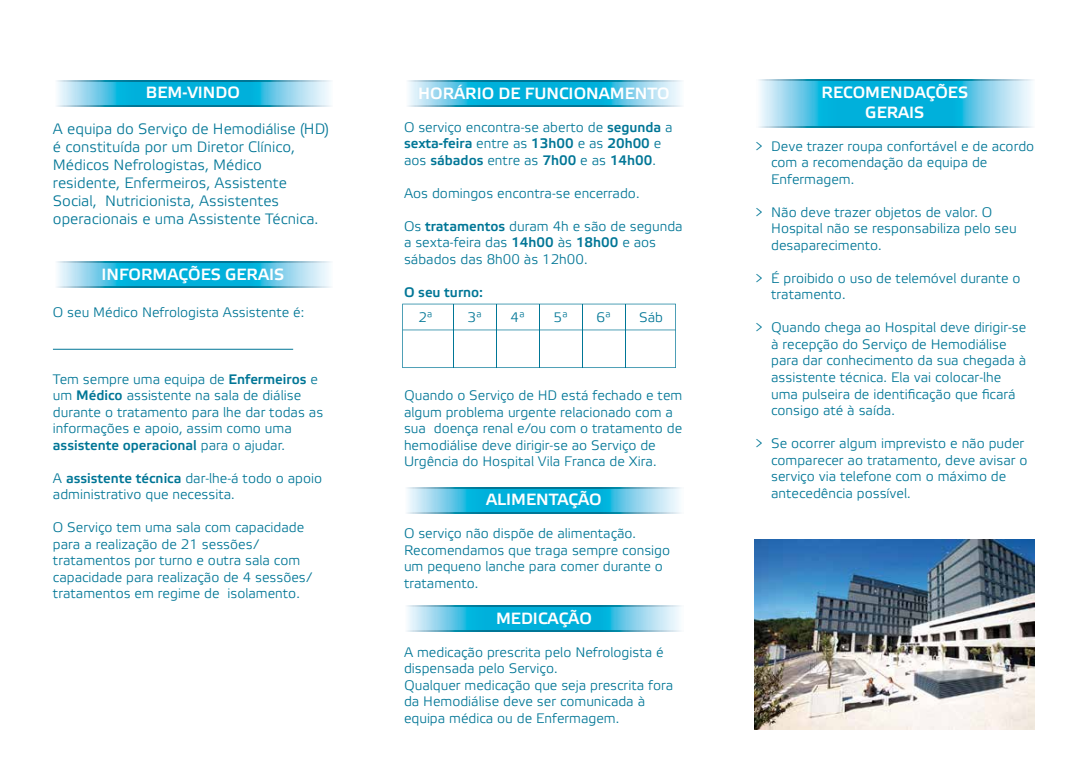
<style>
.page{position:relative;width:1088px;height:780px;background:#fff}
.page>*{position:absolute;margin:0;border:0;box-sizing:border-box;transform-origin:0 0}
.t1{font:16.25px/19.5px "Etelka Medium Pro";color:#fff;text-align:center}
.t2{font:15px/18px "Etelka Light Pro";color:#007696}
.t3{font:13.75px/16.5px "Etelka Light Pro";color:#007696}
.t4{font:13.75px/16.5px "Etelka Medium Pro";color:#007696}
.s1{font-family:"Etelka Medium Pro"}
.s2{font-family:"Etelka Light Pro"}
</style>
<div class="page">
<svg style="left:407px;top:606px;width:274px;height:24px;background:#48c2e2"></svg>
<svg style="left:407px;top:630px;width:274px;height:1px"></svg>
<svg style="left:407px;top:605px;width:274px;height:1px"></svg>
<svg style="left:57px;top:82px;width:274px;height:24px;background:#48c2e2"></svg>
<svg style="left:57px;top:106px;width:274px;height:1px"></svg>
<svg style="left:57px;top:81px;width:274px;height:1px"></svg>
<svg style="left:760px;top:81px;width:271px;height:45px;background:#47c3e4"></svg>
<svg style="left:759px;top:126px;width:274px;height:1px"></svg>
<svg style="left:759px;top:80px;width:274px;height:1px"></svg>
<svg style="left:408px;top:82px;width:274px;height:24px;background:#48c2e2"></svg>
<svg style="left:408px;top:106px;width:274px;height:1px"></svg>
<svg style="left:408px;top:81px;width:274px;height:1px"></svg>
<svg style="left:407px;top:488px;width:274px;height:24px;background:#48c2e2"></svg>
<svg style="left:407px;top:512px;width:274px;height:1px"></svg>
<svg style="left:407px;top:487px;width:274px;height:1px"></svg>
<svg style="left:57px;top:262px;width:274px;height:24px;background:#48c2e2"></svg>
<svg style="left:57px;top:286px;width:274px;height:1px"></svg>
<svg style="left:57px;top:261px;width:274px;height:1px"></svg>
<hr style="left:53px;top:349px;width:240px;height:1px;background:#007696">
<svg style="left:402px;top:304px;width:274px;height:64px"></svg>
<img style="left:755px;top:539px;width:280px;height:190px">
<p class="t1" style="left:146px;top:84px;width:96px">BEM-VINDO</p>
<p class="t2" style="left:53px;top:121px;width:278px">A equipa do Serviço de Hemodiálise (HD) é constituída por um Diretor Clínico, Médicos Nefrologistas, Médico residente, Enfermeiros, Assistente Social, Nutricionista, Assistentes operacionais e uma Assistente Técnica.</p>
<p class="t1" style="left:102px;top:265px;width:184px">INFORMAÇÕES GERAIS</p>
<p class="t3" style="left:53px;top:305px;width:253px">O seu Médico Nefrologista Assistente é:</p>
<p class="t3" style="left:53px;top:371px;width:272px">Tem sempre uma equipa de <span class="s1">Enfermeiros</span> e um <span class="s1">Médico</span> assistente na sala de diálise durante o tratamento para lhe dar todas as informações e apoio, assim como uma</p>
<p class="t4" style="left:53px;top:437px;width:234px">assistente operacional <span class="s2">para o ajudar.</span></p>
<p class="t3" style="left:53px;top:470px;width:271px">A <span class="s1">assistente técnica</span> dar-lhe-á todo o apoio administrativo que necessita.</p>
<p class="t3" style="left:53px;top:520px;width:260px">O Serviço tem uma sala com capacidade para a realização de 21 sessões/ tratamentos por turno e outra sala com capacidade para realização de 4 sessões/ tratamentos em regime de isolamento.</p>
<p class="t1" style="left:418px;top:84px;width:253px">HORÁRIO DE FUNCIONAMENTO</p>
<p class="t3" style="left:404px;top:119px;width:270px">O serviço encontra-se aberto de <span class="s1">segunda</span> a</p>
<p class="t4" style="left:404px;top:136px;width:259px">sexta-feira <span class="s2">entre as</span> 13h00 <span class="s2">e as</span> 20h00 <span class="s2">e aos</span> sábados <span class="s2">entre as</span> 7h00 <span class="s2">e as</span> 14h00<span class="s2">.</span></p>
<p class="t3" style="left:404px;top:185px;width:237px">Aos domingos encontra-se encerrado.</p>
<p class="t3" style="left:404px;top:218px;width:280px">Os <span class="s1">tratamentos</span> duram 4h e são de segunda a sexta-feira das <span class="s1">14h00</span> às <span class="s1">18h00</span> e aos sábados das 8h00 às 12h00.</p>
<p class="t4" style="left:404px;top:284px;width:81px">O seu turno:</p>
<p class="t3" style="left:418px;top:310px;width:16px">2ª</p>
<p class="t3" style="left:468px;top:310px;width:16px">3ª</p>
<p class="t3" style="left:511px;top:310px;width:16px">4ª</p>
<p class="t3" style="left:553px;top:310px;width:16px">5ª</p>
<p class="t3" style="left:596px;top:310px;width:16px">6ª</p>
<p class="t3" style="left:639px;top:310px;width:25px">Sáb</p>
<p class="t3" style="left:404px;top:388px;width:280px">Quando o Serviço de HD está fechado e tem algum problema urgente relacionado com a sua doença renal e/ou com o tratamento de hemodiálise deve dirigir-se ao Serviço de Urgência do Hospital Vila Franca de Xira.</p>
<p class="t1" style="left:486px;top:491px;width:117px">ALIMENTAÇÃO</p>
<p class="t3" style="left:404px;top:526px;width:268px">O serviço não dispõe de alimentação.<br>Recomendamos que traga sempre consigo um pequeno lanche para comer durante o tratamento.</p>
<p class="t1" style="left:496px;top:609px;width:97px">MEDICAÇÃO</p>
<p class="t3" style="left:404px;top:644px;width:271px">A medicação prescrita pelo Nefrologista é dispensada pelo Serviço.<br>Qualquer medicação que seja prescrita fora da Hemodiálise deve ser comunicada à equipa médica ou de Enfermagem.</p>
<p class="t1" style="left:821px;top:84px;width:148px">RECOMENDAÇÕES<br>GERAIS</p>
<p class="t3" style="left:771px;top:139px;width:265px;text-indent:-16px">&gt; Deve trazer roupa confortável e de acordo com a recomendação da equipa de<br>Enfermagem.</p>
<p class="t3" style="left:771px;top:205px;width:247px;text-indent:-16px">&gt; Não deve trazer objetos de valor. O<br>Hospital não se responsabiliza pelo seu desaparecimento.</p>
<p class="t3" style="left:771px;top:271px;width:251px;text-indent:-16px">&gt; É proibido o uso de telemóvel durante o tratamento.</p>
<p class="t3" style="left:771px;top:320px;width:257px;text-indent:-16px">&gt; Quando chega ao Hospital deve dirigir-se à recepção do Serviço de Hemodiálise para dar conhecimento da sua chegada à assistente técnica. Ela vai colocar-lhe uma pulseira de identificação que ficará consigo até à saída.</p>
<p class="t3" style="left:771px;top:436px;width:258px;text-indent:-16px">&gt; Se ocorrer algum imprevisto e não puder comparecer ao tratamento, deve avisar o serviço via telefone com o máximo de antecedência possível.</p>
</div>
